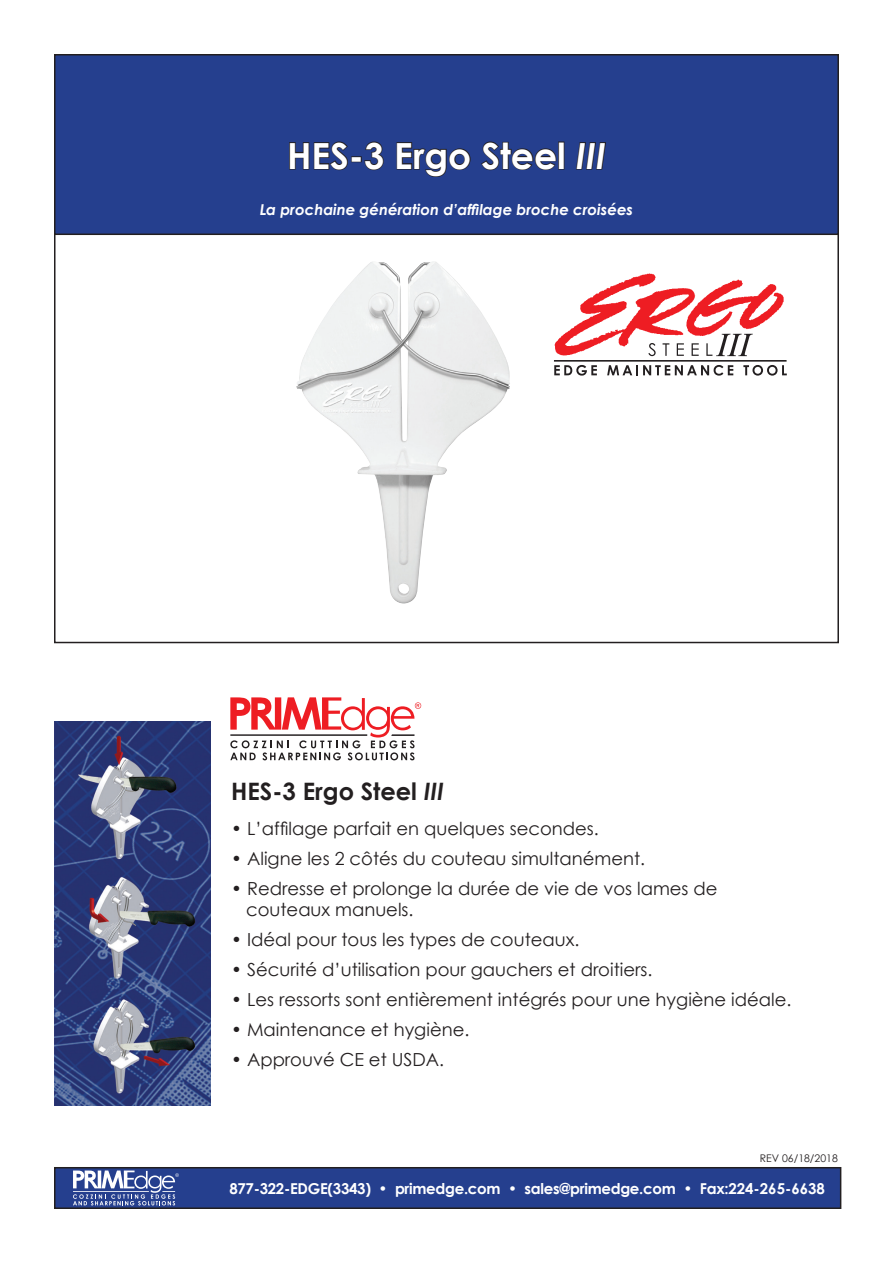
<style>
.page{position:relative;width:893px;height:1263px;background:#fff}
.page>*{position:absolute;margin:0;border:0;box-sizing:border-box;transform-origin:0 0}
.t1{font:700 36px "Century Gothic";color:#fff}
.heading_3{font:700 24px "Century Gothic";color:#231f20}
.t2{font:18px "Century Gothic";color:#231f20}
.t3{font:700 15px "Century Gothic";letter-spacing:-.02em;color:#fff}
.t4{font:italic 700 15px "Century Gothic";color:#fff}
.t5{font:10.5px "Century Gothic";color:#231f20}
.s1{font-style:italic}
</style>
<div class="page">
<div style="left:55px;top:55px;width:783px;height:179px;background:#253f8e"></div>
<div style="left:54px;top:54px;width:785px;height:181px;border:2px solid #231f20"></div>
<svg style="left:289px;top:141px;width:59px;height:30px"></svg>
<div style="left:351px;top:156px;width:11px;height:6px;border:2px solid #231f20"></div>
<svg style="left:364px;top:141px;width:20px;height:30px"></svg>
<svg style="left:396px;top:142px;width:75px;height:35px"></svg>
<svg style="left:481px;top:141px;width:76px;height:30px"></svg>
<div style="left:558px;top:141px;width:6px;height:29px;border:2px solid #231f20"></div>
<svg style="left:576px;top:142px;width:30px;height:28px"></svg>
<img style="left:54px;top:721px;width:156px;height:384px">
<img style="left:296px;top:261px;width:214px;height:343px">
<hr style="left:554px;top:360px;width:232px;height:2px;background:#231f20">
<svg style="left:555px;top:273px;width:229px;height:83px"></svg>
<svg style="left:554px;top:365px;width:43px;height:11px"></svg>
<svg style="left:607px;top:365px;width:126px;height:11px"></svg>
<svg style="left:743px;top:365px;width:44px;height:11px"></svg>
<svg style="left:230px;top:697px;width:191px;height:63px"></svg>
<div style="left:55px;top:1168px;width:786px;height:40px;background:#253f8e"></div>
<div style="left:54px;top:1167px;width:787px;height:42px;border:2px solid #231f20"></div>
<svg style="left:73px;top:1170px;width:106px;height:35px"></svg>
<p class="t1" style="left:287px;top:133px;width:320px">HES-3 Ergo Steel <span class="s1">III</span></p>
<p class="t4" style="left:260px;top:200px;width:375px">La prochaine génération d’affilage broche croisées</p>
<p class="heading_3" style="left:231px;top:776px;width:214px">HES-3 Ergo Steel <span class="s1">III</span></p>
<p class="t2" style="left:231px;top:817px;width:369px">• L’affilage parfait en quelques secondes.</p>
<p class="t2" style="left:231px;top:847px;width:416px">• Aligne les 2 côtés du couteau simultanément.</p>
<p class="t2" style="left:231px;top:877px;width:488px">• Redresse et prolonge la durée de vie de vos lames de</p>
<p class="t2" style="left:246px;top:899px;width:169px">couteaux manuels.</p>
<p class="t2" style="left:231px;top:929px;width:350px">• Idéal pour tous les types de couteaux.</p>
<p class="t2" style="left:231px;top:959px;width:423px">• Sécurité d’utilisation pour gauchers et droitiers.</p>
<p class="t2" style="left:231px;top:989px;width:562px">• Les ressorts sont entièrement intégrés pour une hygiène idéale.</p>
<p class="t2" style="left:231px;top:1019px;width:240px">• Maintenance et hygiène.</p>
<p class="t2" style="left:231px;top:1049px;width:215px">• Approuvé CE et USDA.</p>
<p class="t5" style="left:760px;top:1152px;width:79px">REV 06/18/2018</p>
<p class="t3" style="left:229px;top:1179px;width:597px">877-322-EDGE(3343) • primedge.com • sales@primedge.com • Fax:224-265-6638</p>
</div>
